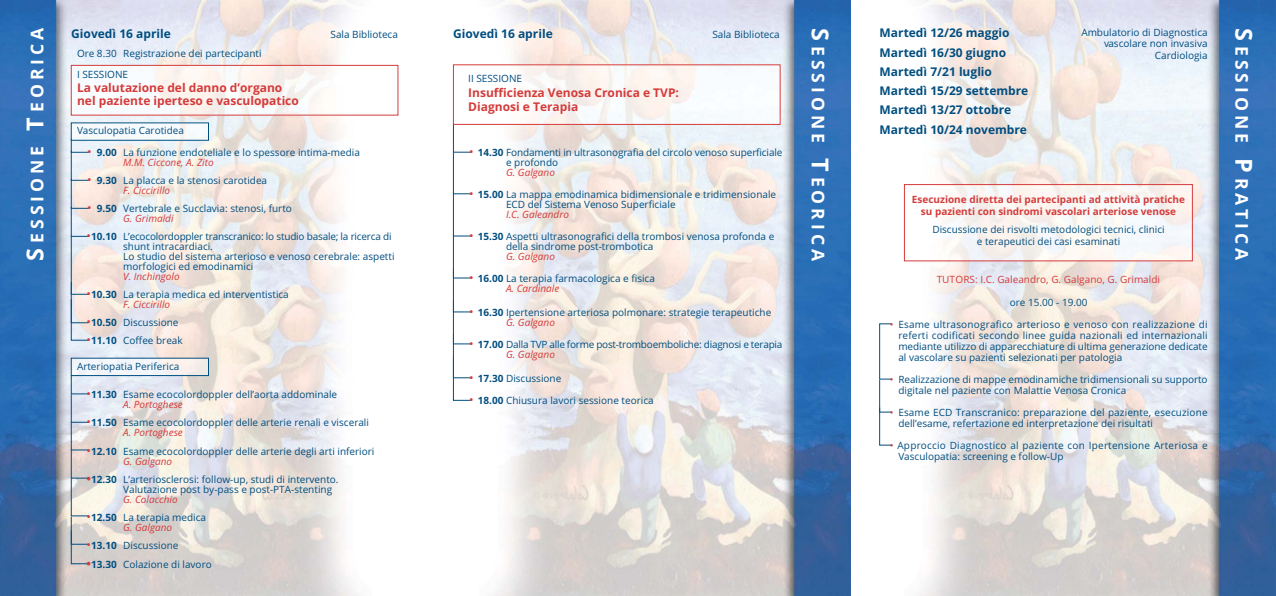
<style>
.page{position:relative;width:1276px;height:596px;background:#fff}
.page>*{position:absolute;margin:0;border:0;box-sizing:border-box;transform-origin:0 0}
.t1{font:700 17.5px "Open Sans";letter-spacing:.225em;color:#fff}
.t2{font:700 12px/19.2px "Open Sans";color:#004e80}
.t3{font:700 12px/14.4px "Open Sans";color:#d43b3a}
.t4{font:10px/10px "Open Sans";color:#004e80}
.t5{font:700 10px/12px "Open Sans";color:#d43b3a;text-align:center}
.t6{font:10px/11px "Open Sans";letter-spacing:.02em;color:#004e80}
.t7{font:10px/10px "Open Sans";letter-spacing:-.025em;color:#004e80}
.t8{font:italic 10px "Open Sans";color:#d43b3a}
.t9{font:10px "Open Sans";color:#d43b3a}
.s1{font-size:23.4px}
.s2{font-size:12px;color:#d43b3a}
.s3{font-weight:700}
.s4{font-style:italic;color:#d43b3a}
.s5{font-weight:700;font-size:12px;color:#d43b3a}
.s6{color:#d43b3a}
</style>
<div class="page">
<img style="left:0;top:0;width:1276px;height:595px">
<img style="left:73px;top:67px;width:323px;height:46px">
<div style="left:71px;top:65px;width:327px;height:50px;border:1px solid #d43b3a"></div>
<img style="left:906px;top:186px;width:284px;height:73px">
<div style="left:904px;top:184px;width:288px;height:77px;border:1px solid #d43b3a"></div>
<div style="left:879px;top:323px;width:12px;height:56px;border:1px solid #004e80"></div>
<svg style="left:879px;top:379px;width:14px;height:66px"></svg>
<img style="left:73px;top:360px;width:134px;height:13px">
<img style="left:73px;top:124px;width:134px;height:14px">
<svg style="left:71px;top:138px;width:18px;height:202px;background:#dedee2"></svg>
<svg style="left:71px;top:374px;width:18px;height:190px;background:#cfd2d5"></svg>
<img style="left:455px;top:66px;width:323px;height:57px">
<div style="left:453px;top:64px;width:327px;height:61px;border:1px solid #d43b3a"></div>
<svg style="left:453px;top:122px;width:18px;height:278px"></svg>
<h1 class="t1" style="left:30px;top:261px;width:234px;rotate:-90deg"><span class="s1">S</span>ESSIONE <span class="s1">T</span>EORICA</h1>
<p class="t2" style="left:879px;top:25px;width:150px">Martedì 12/26 maggio<br>Martedì 16/30 giugno<br>Martedì 7/21 luglio<br>Martedì 15/29 settembre<br>Martedì 13/27 ottobre<br>Martedì 10/24 novembre</p>
<p class="t9" style="left:937px;top:275px;width:225px">TUTORS: I.C. Galeandro, G. Galgano, G. Grimaldi</p>
<p class="t4" style="left:1081px;top:27px;width:128px;line-height:11.5px;text-align:right">Ambulatorio di Diagnostica vascolare non invasiva</p>
<p class="t2" style="left:71px;top:25px;width:101px">Giovedì 16 aprile</p>
<p class="t4" style="left:330px;top:30px;width:69px">Sala Biblioteca</p>
<p class="t2" style="left:453px;top:25px;width:101px">Giovedì 16 aprile</p>
<p class="t4" style="left:712px;top:30px;width:69px">Sala Biblioteca</p>
<h1 class="t1" style="left:1248px;top:28px;width:234px;rotate:90deg"><span class="s1">S</span>ESSIONE <span class="s1">P</span>RATICA</h1>
<h1 class="t1" style="left:825px;top:28px;width:234px;rotate:90deg"><span class="s1">S</span>ESSIONE <span class="s1">T</span>EORICA</h1>
<p class="t4" style="left:77px;top:50px;width:186px">Ore 8.30 Registrazione dei partecipanti</p>
<p class="t4" style="left:1154px;top:51px;width:54px">Cardiologia</p>
<p class="t4" style="left:77px;top:71px;width:53px">I SESSIONE</p>
<p class="t3" style="left:77px;top:82px;width:223px;line-height:13.2px">La valutazione del danno d’organo nel paziente iperteso e vasculopatico</p>
<p class="t4" style="left:77px;top:126px;width:109px">Vasculopatia Carotidea</p>
<p class="t4" style="left:123px;top:148px;width:238px;text-indent:-36px"><span class="s2">•</span> <span class="s3">9.00</span> La funzione endoteliale e lo spessore intima-media<br><span class="s4">M.M. Ciccone, A. Zito</span></p>
<p class="t4" style="left:123px;top:176px;width:145px;text-indent:-36px"><span class="s2">•</span> <span class="s3">9.30</span> La placca e la stenosi carotidea<br><span class="s4">F. Ciccirillo</span></p>
<p class="t4" style="left:123px;top:204px;width:170px;text-indent:-36px"><span class="s2">•</span> <span class="s3">9.50</span> Vertebrale e Succlavia: stenosi, furto<br><span class="s4">G. Grimaldi</span></p>
<p class="t4" style="left:123px;top:232px;width:273px;text-indent:-37px"><span class="s2">•</span><span class="s3">10.10</span> L’ecocolordoppler transcranico: lo studio basale; la ricerca di shunt intracardiaci.<br>Lo studio del sistema arterioso e venoso cerebrale: aspetti morfologici ed emodinamici</p>
<p class="t8" style="left:123px;top:272px;width:58px">V. Inchingolo</p>
<p class="t4" style="left:123px;top:290px;width:167px;text-indent:-37px"><span class="s2">•</span><span class="s3">10.30</span> La terapia medica ed interventistica<br><span class="s4">F. Ciccirillo</span></p>
<p class="t4" style="left:87px;top:318px;width:93px"><span class="s2">•</span><span class="s3">10.50</span> Discussione</p>
<p class="t4" style="left:87px;top:336px;width:98px"><span class="s2">•</span><span class="s3">11.10</span> Coffee break</p>
<p class="t4" style="left:77px;top:362px;width:104px">Arteriopatia Periferica</p>
<p class="t4" style="left:123px;top:390px;width:215px;text-indent:-37px"><span class="s2">•</span><span class="s3">11.30</span> Esame ecocolordoppler dell’aorta addominale<br><span class="s4">A. Portoghese</span></p>
<p class="t4" style="left:123px;top:418px;width:247px;text-indent:-37px"><span class="s2">•</span><span class="s3">11.50</span> Esame ecocolordoppler delle arterie renali e viscerali<br><span class="s4">A. Portoghese</span></p>
<p class="t4" style="left:123px;top:446px;width:253px;text-indent:-37px"><span class="s2">•</span><span class="s3">12.10</span> Esame ecocolordoppler delle arterie degli arti inferiori<br><span class="s4">G. Galgano</span></p>
<p class="t4" style="left:123px;top:474px;width:217px;text-indent:-37px"><span class="s5">•</span><span class="s3">12.30</span> L’arteriosclerosi: follow-up, studi di intervento.<br>Valutazione post by-pass e post-PTA-stenting</p>
<p class="t8" style="left:123px;top:494px;width:56px">G. Colacchio</p>
<p class="t4" style="left:87px;top:512px;width:121px;text-align:center"><span class="s2">•</span><span class="s3">12.50</span> La terapia medica<br><span class="s4">G. Galgano</span></p>
<p class="t4" style="left:87px;top:540px;width:93px"><span class="s2">•</span><span class="s3">13.10</span> Discussione</p>
<p class="t4" style="left:87px;top:560px;width:127px"><span class="s5">•</span><span class="s3">13.30</span> Colazione di lavoro</p>
<p class="t4" style="left:468px;top:74px;width:55px">II SESSIONE</p>
<p class="t3" style="left:468px;top:86px;width:212px">Insufficienza Venosa Cronica e TVP:<br>Diagnosi e Terapia</p>
<p class="t4" style="left:506px;top:148px;width:278px;text-indent:-37px"><span class="s2">•</span> <span class="s3">14.30</span> Fondamenti in ultrasonografia del circolo venoso superficiale e profondo</p>
<p class="t8" style="left:506px;top:168px;width:50px">G. Galgano</p>
<p class="t4" style="left:506px;top:190px;width:272px;text-indent:-37px"><span class="s2">•</span> <span class="s3">15.00</span> La mappa emodinamica bidimensionale e tridimensionale<br>ECD del Sistema Venoso Superficiale</p>
<p class="t8" style="left:506px;top:210px;width:64px">I.C. Galeandro</p>
<p class="t4" style="left:506px;top:232px;width:270px;text-indent:-37px"><span class="s2">•</span> <span class="s3">15.30</span> Aspetti ultrasonografici della trombosi venosa profonda e della sindrome post-trombotica</p>
<p class="t8" style="left:506px;top:252px;width:50px">G. Galgano</p>
<p class="t4" style="left:506px;top:274px;width:150px;text-indent:-37px"><span class="s2">•</span> <span class="s3">16.00</span> La terapia farmacologica e fisica<br><span class="s4">A. Cardinale</span></p>
<p class="t4" style="left:506px;top:308px;width:267px;text-indent:-37px"><span class="s2">•</span> <span class="s3">16.30</span> Ipertensione arteriosa polmonare: strategie terapeutiche<br><span class="s4">G. Galgano</span></p>
<p class="t7" style="left:506px;top:340px;width:278px;text-indent:-37px"><span class="s2">•</span> <span class="s3">17.00</span> Dalla TVP alle forme post-tromboemboliche: diagnosi e terapia<br><span class="s4">G. Galgano</span></p>
<p class="t4" style="left:469px;top:374px;width:94px"><span class="s2">•</span> <span class="s3">17.30</span> Discussione</p>
<p class="t4" style="left:469px;top:396px;width:186px"><span class="s2">•</span> <span class="s3">18.00</span> Chiusura lavori sessione teorica</p>
<p class="t5" style="left:912px;top:194px;width:275px">Esecuzione diretta dei partecipanti ad attività pratiche su pazienti con sindromi vascolari arteriose venose</p>
<p class="t4" style="left:932px;top:224px;width:234px;line-height:12px;text-align:center">Discussione dei risvolti metodologici tecnici, clinici e terapeutici dei casi esaminati</p>
<p class="t4" style="left:1010px;top:298px;width:79px">ore 15.00 - 19.00</p>
<p class="t4" style="left:898px;top:319px;width:311px;line-height:11px;text-align:justify;text-indent:-9px"><span class="s6">•</span> Esame ultrasonografico arterioso e venoso con realizzazione di referti codificati secondo linee guida nazionali ed internazionali mediante utilizzo di apparecchiature di ultima generazione dedicate al vascolare su pazienti selezionati per patologia</p>
<p class="t4" style="left:898px;top:374px;width:311px;line-height:11px;text-indent:-9px"><span class="s6">•</span> Realizzazione di mappe emodinamiche tridimensionali su supporto digitale nel paziente con Malattie Venosa Cronica</p>
<p class="t4" style="left:898px;top:407px;width:311px;line-height:11px;text-indent:-9px"><span class="s6">•</span> Esame ECD Transcranico: preparazione del paziente, esecuzione dell’esame, refertazione ed interpretazione dei risultati</p>
<p class="t6" style="left:898px;top:440px;width:311px;text-indent:-9px"><span class="s6">•</span> Approccio Diagnostico al paziente con Ipertensione Arteriosa e<br>Vasculopatia: screening e follow-Up</p>
</div>
